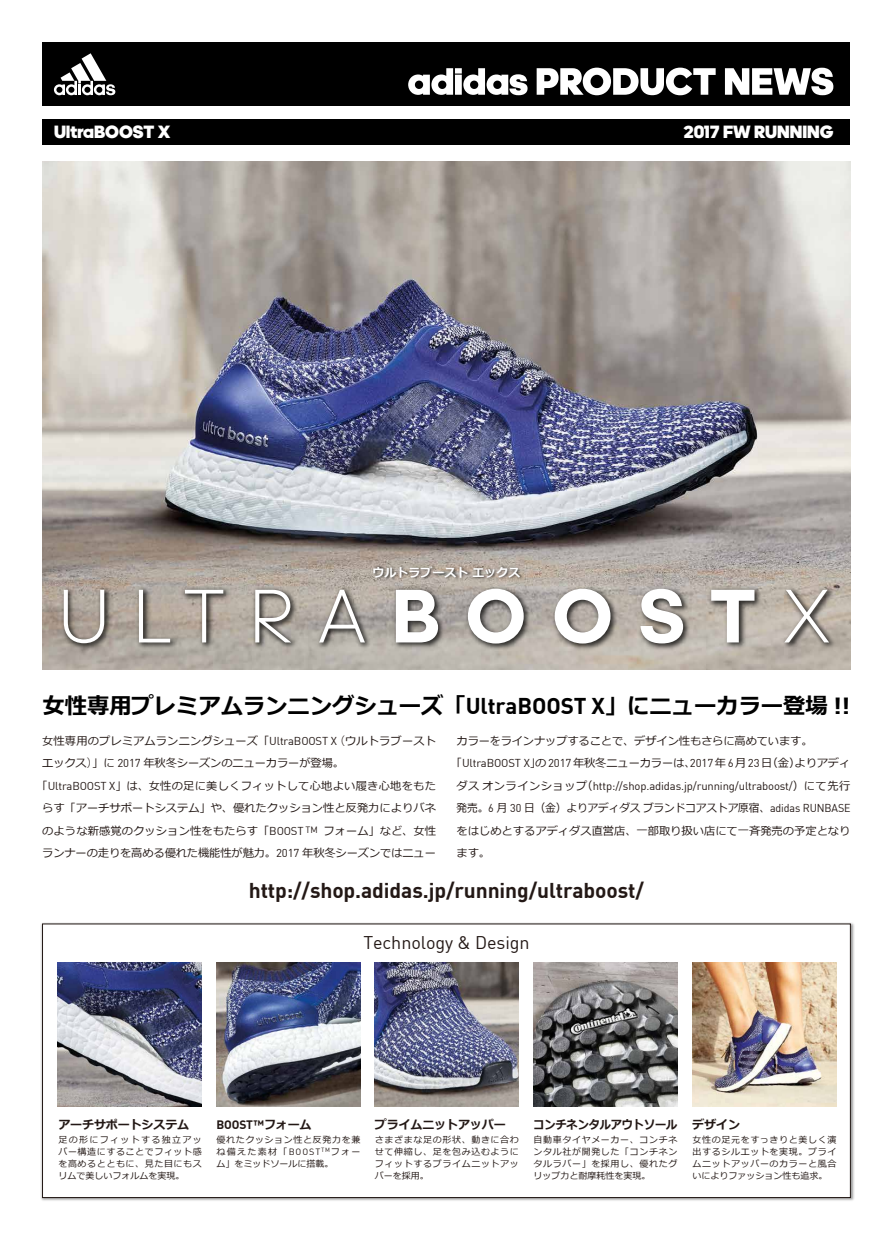
<style>
.page{position:relative;width:888px;height:1260px;background:#fff}
.page>*{position:absolute;margin:0;border:0;box-sizing:border-box;transform-origin:0 0}
.t1{font:700 22.35px "Meiryo";letter-spacing:-.005em;color:#000}
.t2{font:700 21px "Adihaus DIN";letter-spacing:-.005em;color:#231815}
.t3{font:900 18px "adineue PROTT";color:#fff}
.t4{font:18px "Adihaus DIN";letter-spacing:-.005em;color:#231815}
.t5{font:700 12px "Meiryo";letter-spacing:-.01em;color:#231815}
.t6{font:700 12px "Meiryo";letter-spacing:-.01em;color:#231815;scale:.93 1}
.t7{font:700 12px "Meiryo";color:#fff}
.t8{font:700 12px "Adihaus DIN";letter-spacing:-.01em;color:#231815}
.t9{font:11.25px/22.5px "Meiryo";color:#231815}
.t10{font:11.25px/22.5px "Meiryo";color:#231815;text-align:justify;scale:.95 1}
.t11{font:11.25px "Adihaus DIN";letter-spacing:-.01em;color:#231815}
.t12{font:11.25px "Meiryo";letter-spacing:.02em;color:#231815}
.t13{font:9px/12px "Meiryo";letter-spacing:.07em;color:#231815;text-align:justify}
.s1{font-family:"Adihaus DIN"}
.s2{font-family:"Koz Go Pr 6 N"}
.s3{font-family:"Adihaus DIN";font-size:9px}
.s4{font-family:"Meiryo"}
</style>
<div class="page">
<img style="left:40px;top:922px;width:815px;height:279px">
<div style="left:42px;top:924px;width:809px;height:274px;background:#fff;border:1px solid #231815"></div>
<img style="left:43px;top:162px;width:807px;height:508px">
<div style="left:43px;top:119px;width:807px;height:25px;background:#000"></div>
<div style="left:43px;top:42px;width:807px;height:64px;background:#000"></div>
<svg style="left:408px;top:68px;width:120px;height:27px"></svg>
<svg style="left:537px;top:68px;width:179px;height:27px"></svg>
<svg style="left:725px;top:68px;width:108px;height:27px"></svg>
<svg style="left:54px;top:53px;width:61px;height:42px"></svg>
<img style="left:369px;top:563px;width:156px;height:20px">
<img style="left:58px;top:963px;width:144px;height:144px">
<img style="left:58px;top:583px;width:782px;height:71px">
<svg style="left:64px;top:590px;width:40px;height:53px"></svg>
<svg style="left:139px;top:590px;width:31px;height:52px"></svg>
<svg style="left:185px;top:590px;width:38px;height:52px"></svg>
<svg style="left:255px;top:590px;width:36px;height:52px"></svg>
<svg style="left:319px;top:590px;width:46px;height:52px"></svg>
<svg style="left:396px;top:590px;width:42px;height:52px"></svg>
<svg style="left:468px;top:589px;width:56px;height:55px"></svg>
<svg style="left:555px;top:589px;width:56px;height:55px"></svg>
<svg style="left:641px;top:589px;width:42px;height:54px"></svg>
<svg style="left:711px;top:590px;width:44px;height:52px"></svg>
<svg style="left:784px;top:590px;width:45px;height:52px"></svg>
<img style="left:693px;top:963px;width:143px;height:144px">
<img style="left:534px;top:963px;width:143px;height:144px">
<img style="left:216px;top:963px;width:144px;height:144px">
<img style="left:375px;top:963px;width:144px;height:144px">
<h3 class="t3" style="left:54px;top:121px;width:118px">UltraBOOST X</h3>
<h3 class="t3" style="left:684px;top:121px;width:151px">2017 FW RUNNING</h3>
<h3 class="t7" style="left:372px;top:566px;width:149px">ウルトラブースト エックス</h3>
<h1 class="t1" style="left:43px;top:693px;width:810px">女性専用プレミアムランニングシューズ「<span class="s1">UltraBOOST X</span>」にニューカラー登場 !!</h1>
<p class="t9" style="left:42px;top:730px;width:395px">女性専用のプレミアムランニングシューズ「<span class="s1">UltraBOOST X</span> <span class="s2">（</span>ウルトラブースト</p>
<p class="t9" style="left:42px;top:752px;width:303px">エックス<span class="s2">）</span>」に <span class="s1">2017</span> 年秋冬シーズンのニューカラーが登場。</p>
<p class="t12" style="left:37px;top:779px;width:401px">「<span class="s1">UltraBOOST X</span>」は、女性の足に美しくフィットして心地よい履き心地をもた</p>
<p class="t9" style="left:42px;top:797px;width:395px">らす「アーチサポートシステム」や、優れたクッション性と反発力によりバネ</p>
<p class="t9" style="left:42px;top:820px;width:395px">のような新感覚のクッション性をもたらす「<span class="s1">BOOST</span> <span class="s3">TM</span> フォーム」など、女性</p>
<p class="t9" style="left:42px;top:842px;width:395px">ランナーの走りを高める優れた機能性が魅力。<span class="s1">2017</span> 年秋冬シーズンではニュー</p>
<p class="t9" style="left:451px;top:730px;width:401px;text-indent:6px">カラー<span class="s2">を</span>ラインナップすることで、デザイン性もさらに高めています。「<span class="s1">UltraBOOST X</span>」の<span class="s1">2017</span>年秋冬ニューカラーは、<span class="s1">2017</span>年<span class="s1">6</span>月<span class="s1">23</span>日（金）よりアディ</p>
<p class="t11" style="left:457px;top:777px;width:395px"><span class="s4">ダスオンラインショップ（</span>http://shop.adidas.jp/running/ultraboost/<span class="s4">）にて先行</span></p>
<p class="t10" style="left:457px;top:797px;width:416px">発売。<span class="s1">6</span> 月 <span class="s1">30</span> 日（金）よりアディダスブランドコアストア原宿、<span class="s1">adidas RUNBASE</span>をはじめとするアディダス直営店、一部取り扱い店にて一斉発売の予定となります。</p>
<h2 class="t2" style="left:249px;top:873px;width:397px">http://shop.adidas.jp/running/ultraboost/</h2>
<h3 class="t4" style="left:363px;top:929px;width:168px">Technology &amp; Design</h3>
<h3 class="t5" style="left:58px;top:1118px;width:132px">アーチサポートシステム</h3>
<p class="t13" style="left:58px;top:1134px;width:145px">足の形にフィットする独立アッパー構造にすることでフィット感を高めるとともに、見た目にもスリムで美しいフォルムを実現。</p>
<h3 class="t8" style="left:216px;top:1114px;width:97px">BOOST™<span class="s4">フォーム</span></h3>
<p class="t13" style="left:216px;top:1134px;width:145px">優れたクッション性と反発力を兼ね備えた素材「<span class="s1">BOOST</span><sup>TM</sup>フォーム」をミッドソールに搭載。</p>
<h3 class="t5" style="left:375px;top:1118px;width:132px">プライムニットアッパー</h3>
<p class="t13" style="left:375px;top:1134px;width:145px">さまざまな足の形状、動きに合わせて伸縮し、足を包み込むようにフィットするプライムニットアッパーを採用。</p>
<h3 class="t6" style="left:534px;top:1118px;width:156px">コンチネンタルアウトソール</h3>
<p class="t13" style="left:534px;top:1134px;width:145px">自動車タイヤメーカー、コンチネンタル社が開発した「コンチネンタルラバー」を採用し、優れたグリップ力と耐摩耗性を実現。</p>
<h3 class="t5" style="left:693px;top:1118px;width:49px">デザイン</h3>
<p class="t13" style="left:693px;top:1134px;width:145px">女性の足元をすっきりと美しく演出するシルエットを実現。プライムニットアッパーのカラーと風合いによりファッション性も追求。</p>
</div>
